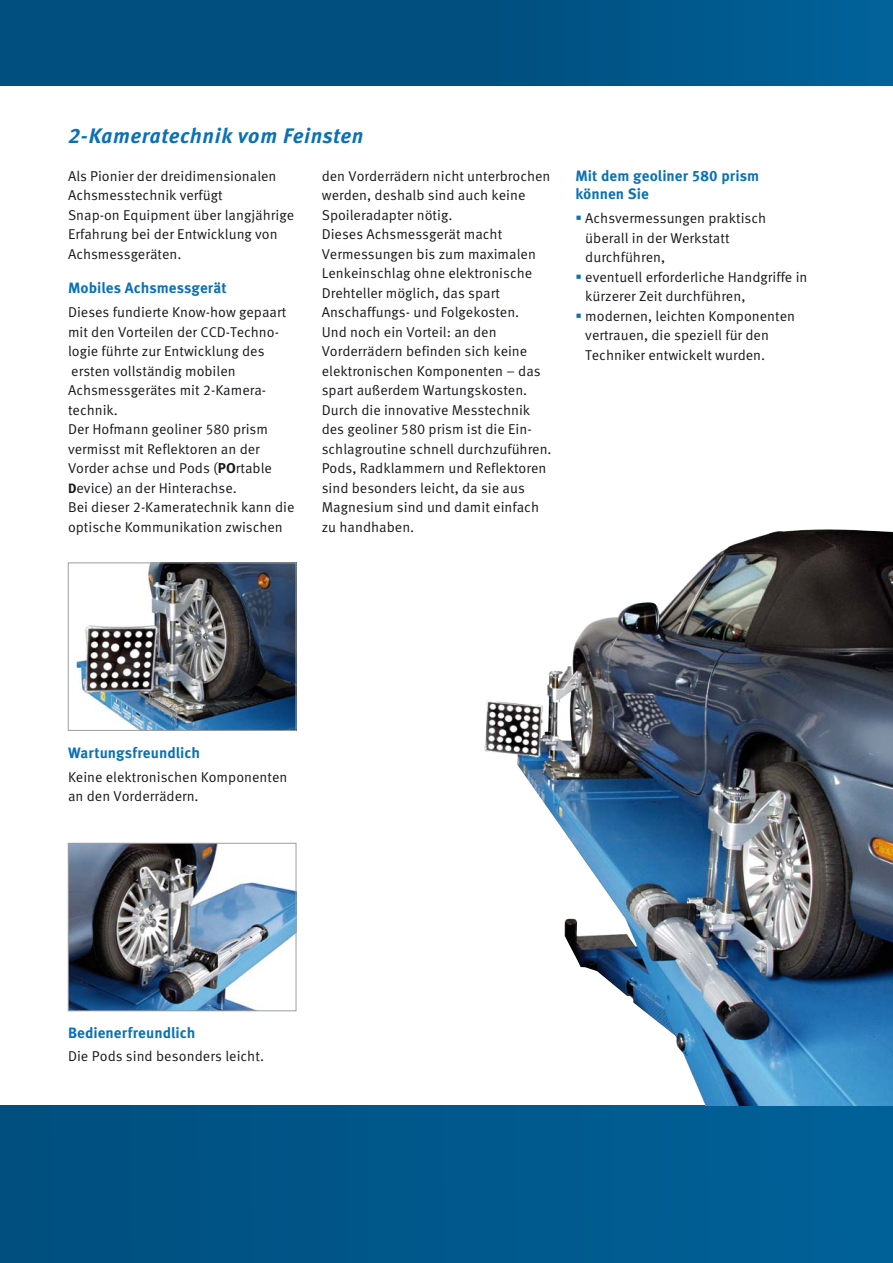
<style>
.page{position:relative;width:893px;height:1263px;background:#fff}
.page>*{position:absolute;margin:0;border:0;box-sizing:border-box;transform-origin:0 0}
.t1{font:italic 700 21px "Meta Pro";letter-spacing:.03em;color:#0a71b4}
.t2{font:700 15px/18px "Meta Pro";color:#0a71b4}
.t3{font:14.25px/19.5px "Meta Pro";color:#1a171c}
.s1{font-weight:700}
.s2{font-weight:700;font-size:13.5px}
.s3{color:#0a71b4}
</style>
<div class="page">
<div style="left:0;top:1106px;width:893px;height:157px;background:linear-gradient(to right,#004f7e,#006199)"></div>
<div style="left:0;top:0;width:893px;height:85px;background:linear-gradient(to right,#004a78,#005d92)"></div>
<img style="left:484px;top:529px;width:409px;height:577px">
<img style="left:75px;top:565px;width:219px;height:164px">
<div style="left:68px;top:563px;width:228px;height:168px;border:1px solid #9c9d9f"></div>
<img style="left:70px;top:845px;width:224px;height:164px">
<div style="left:68px;top:843px;width:228px;height:168px;border:1px solid #9c9d9f"></div>
<h1 class="t1" style="left:68px;top:128px;width:297px">2-Kameratechnik vom Feinsten</h1>
<p class="t3" style="left:68px;top:168px;width:228px">Als Pionier der dreidimensionalen<br>Achsmesstechnik verfügt<br>Snap-on Equipment über langjährige<br>Erfahrung bei der Entwicklung von<br>Achsmessgeräten.</p>
<p class="t2" style="left:68px;top:281px;width:160px">Mobiles Achsmessgerät</p>
<p class="t3" style="left:68px;top:304px;width:228px">Dieses fundierte Know-how gepaart mit den Vorteilen der CCD-Techno&shy;logie führte zur Entwicklung des ersten vollständig mobilen<br>Achsmessgerätes mit 2-Kamera&shy;technik.<br>Der Hofmann geoliner 580 prism vermisst mit Reflektoren an der<br>Vorder achse und Pods (<span class="s1">PO</span>rtable<br><span class="s2">D</span>evice) an der Hinterachse.<br>Bei dieser 2-Kameratechnik kann die optische Kommunikation zwischen</p>
<p class="t3" style="left:322px;top:168px;width:231px">den Vorderrädern nicht unterbrochen werden, deshalb sind auch keine<br>Spoileradapter nötig.<br>Dieses Achsmessgerät macht<br>Vermessungen bis zum maximalen<br>Lenkeinschlag ohne elektronische<br>Drehteller möglich, das spart<br>Anschaffungs- und Folgekosten.<br>Und noch ein Vorteil: an den<br>Vorderrädern befinden sich keine elektronischen Komponenten – das spart außerdem Wartungskosten.<br>Durch die innovative Messtechnik des geoliner 580 prism ist die Ein&shy;schlagroutine schnell durchzuführen.<br>Pods, Radklammern und Reflektoren sind besonders leicht, da sie aus<br>Magnesium sind und damit einfach zu handhaben.</p>
<p class="t2" style="left:575px;top:169px;width:185px">Mit dem geoliner 580 prism können Sie</p>
<p class="t3" style="left:585px;top:210px;width:182px;text-indent:-10px"><span class="s3">▪</span> Achsvermessungen praktisch überall in der Werkstatt durchführen,</p>
<p class="t3" style="left:585px;top:269px;width:224px;text-indent:-10px"><span class="s3">▪</span> eventuell erforderliche Handgriffe in kürzerer Zeit durchführen,</p>
<p class="t3" style="left:585px;top:308px;width:211px;text-indent:-10px"><span class="s3">▪</span> modernen, leichten Komponenten vertrauen, die speziell für den<br>Techniker entwickelt wurden.</p>
<p class="t2" style="left:68px;top:745px;width:133px">Wartungsfreundlich</p>
<p class="t3" style="left:68px;top:768px;width:221px">Keine elektronischen Komponenten an den Vorderrädern.</p>
<p class="t2" style="left:68px;top:1025px;width:129px">Bedienerfreundlich</p>
<p class="t3" style="left:68px;top:1048px;width:198px">Die Pods sind besonders leicht.</p>
</div>
